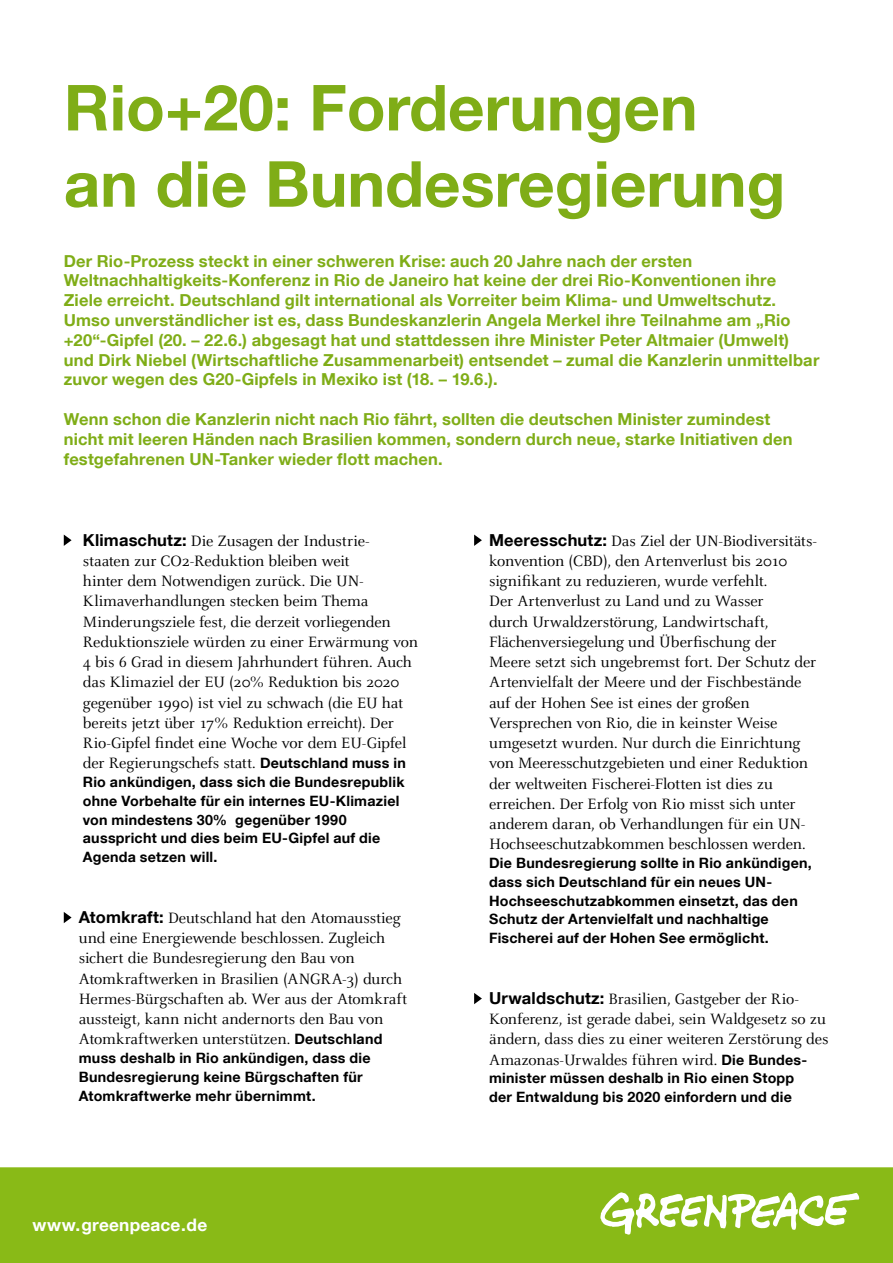
<style>
.page{position:relative;width:893px;height:1263px;background:#fff}
.page>*{position:absolute;margin:0;border:0;box-sizing:border-box;transform-origin:0 0}
.t1{font:700 63.6px/76.2px "Helvetica Neue LT Com";color:#7fad17}
.t2{font:700 17.25px "Helvetica Neue LT Com";letter-spacing:.01em;color:#fff}
.t3{font:16.5px/20.2px "Celeste";letter-spacing:-.01em;color:#000}
.t4{font:700 16.5px/19.8px "Helvetica Neue LT Com";letter-spacing:.01em;color:#7fad17}
.t5{font:700 14.25px/18.8px "Helvetica Neue LT Com";letter-spacing:.02em;color:#000}
.s1{font-family:"Helvetica Neue LT Com";font-weight:700}
.s2{font-family:"Helvetica Neue LT Com";font-weight:700;font-size:14.25px}
</style>
<div class="page">
<div style="left:0;top:1167px;width:893px;height:96px;background:#89ba17"></div>
<svg style="left:64px;top:534px;width:8px;height:12px"></svg>
<svg style="left:64px;top:912px;width:8px;height:11px"></svg>
<svg style="left:474px;top:534px;width:8px;height:12px"></svg>
<svg style="left:474px;top:993px;width:8px;height:11px"></svg>
<svg style="left:600px;top:1192px;width:259px;height:42px"></svg>
<h1 class="t1" style="left:64px;top:68px;width:723px">Rio+20: Forderungen an die Bundesregierung</h1>
<p class="t4" style="left:64px;top:250px;width:757px">Der Rio-Prozess steckt in einer schweren Krise: auch 20 Jahre nach der ersten Weltnachhaltigkeits-Konferenz in Rio de Janeiro hat keine der drei Rio-Konventionen ihre<br>Ziele erreicht. Deutschland gilt international als Vorreiter beim Klima- und Umweltschutz.<br>Umso unverständlicher ist es, dass Bundeskanzlerin Angela Merkel ihre Teilnahme am „Rio +20“-Gipfel (20. – 22.6.) abgesagt hat und stattdessen ihre Minister Peter Altmaier (Umwelt) und Dirk Niebel (Wirtschaftliche Zusammenarbeit) entsendet – zumal die Kanzlerin unmittelbar zuvor wegen des G20-Gipfels in Mexiko ist (18. – 19.6.).</p>
<p class="t4" style="left:64px;top:409px;width:730px">Wenn schon die Kanzlerin nicht nach Rio fährt, sollten die deutschen Minister zumindest nicht mit leeren Händen nach Brasilien kommen, sondern durch neue, starke Initiativen den festgefahrenen UN-Tanker wieder flott machen.</p>
<p class="t3" style="left:83px;top:531px;width:337px"><span class="s1">Klimaschutz:</span> Die Zusagen der Industrie&shy;staaten zur CO2-Reduktion bleiben weit<br>hinter dem Notwendigen zurück. Die UN-Klimaverhandlungen stecken beim Thema Minderungsziele fest, die derzeit vorliegenden Reduktionsziele würden zu einer Erwärmung von 4 bis 6 Grad in diesem Jahrhundert führen. Auch das Klimaziel der EU (20% Reduktion bis 2020 gegenüber 1990) ist viel zu schwach (die EU hat bereits jetzt über 17% Reduktion erreicht). Der Rio-Gipfel findet eine Woche vor dem EU-Gipfel der Regierungschefs statt. <span class="s2">Deutschland muss in</span></p>
<p class="t5" style="left:83px;top:772px;width:323px">Rio ankündigen, dass sich die Bundesrepublik ohne Vorbehalte für ein internes EU-Klimaziel von mindestens 30% gegenüber 1990 ausspricht und dies beim EU-Gipfel auf die Agenda setzen will.</p>
<p class="t3" style="left:79px;top:908px;width:330px"><span class="s1">Atomkraft:</span> Deutschland hat den Atomausstieg und eine Energiewende beschlossen. Zugleich sichert die Bundesregierung den Bau von Atomkraftwerken in Brasilien (ANGRA-3) durch Hermes-Bürgschaften ab. Wer aus der Atomkraft aussteigt, kann nicht andernorts den Bau von Atomkraftwerken unterstützen. <span class="s2">Deutschland</span></p>
<p class="t5" style="left:79px;top:1048px;width:293px">muss deshalb in Rio ankündigen, dass die<br>Bundesregierung keine Bürgschaften für<br>Atomkraftwerke mehr übernimmt.</p>
<p class="t2" style="left:33px;top:1214px;width:176px">www.greenpeace.de</p>
<p class="t3" style="left:489px;top:531px;width:329px"><span class="s1">Meeresschutz:</span> Das Ziel der UN-Biodiversitäts&shy;konvention (CBD), den Artenverlust bis 2010 signifikant zu reduzieren, wurde verfehlt.<br>Der Artenverlust zu Land und zu Wasser<br>durch Urwaldzerstörung, Landwirtschaft, Flächenversiegelung und Überfischung der Meere setzt sich ungebremst fort. Der Schutz der Artenvielfalt der Meere und der Fischbestände auf der Hohen See ist eines der großen Versprechen von Rio, die in keinster Weise umgesetzt wurden. Nur durch die Einrichtung von Meeresschutzgebieten und einer Reduktion der weltweiten Fischerei-Flotten ist dies zu erreichen. Der Erfolg von Rio misst sich unter anderem daran, ob Verhandlungen für ein UN-Hochseeschutzabkommen beschlossen werden.</p>
<p class="t5" style="left:489px;top:853px;width:324px">Die Bundesregierung sollte in Rio ankündigen, dass sich Deutschland für ein neues UN-Hochseeschutzabkommen einsetzt, das den Schutz der Artenvielfalt und nachhaltige Fischerei auf der Hohen See ermöglicht.</p>
<p class="t3" style="left:489px;top:989px;width:341px"><span class="s1">Urwaldschutz:</span> Brasilien, Gastgeber der Rio-Konferenz, ist gerade dabei, sein Waldgesetz so zu ändern, dass dies zu einer weiteren Zerstörung des Amazonas-Urwaldes führen wird. <span class="s2">Die Bundes-</span></p>
<p class="t5" style="left:489px;top:1068px;width:307px">minister müssen deshalb in Rio einen Stopp der Entwaldung bis 2020 einfordern und die</p>
</div>
